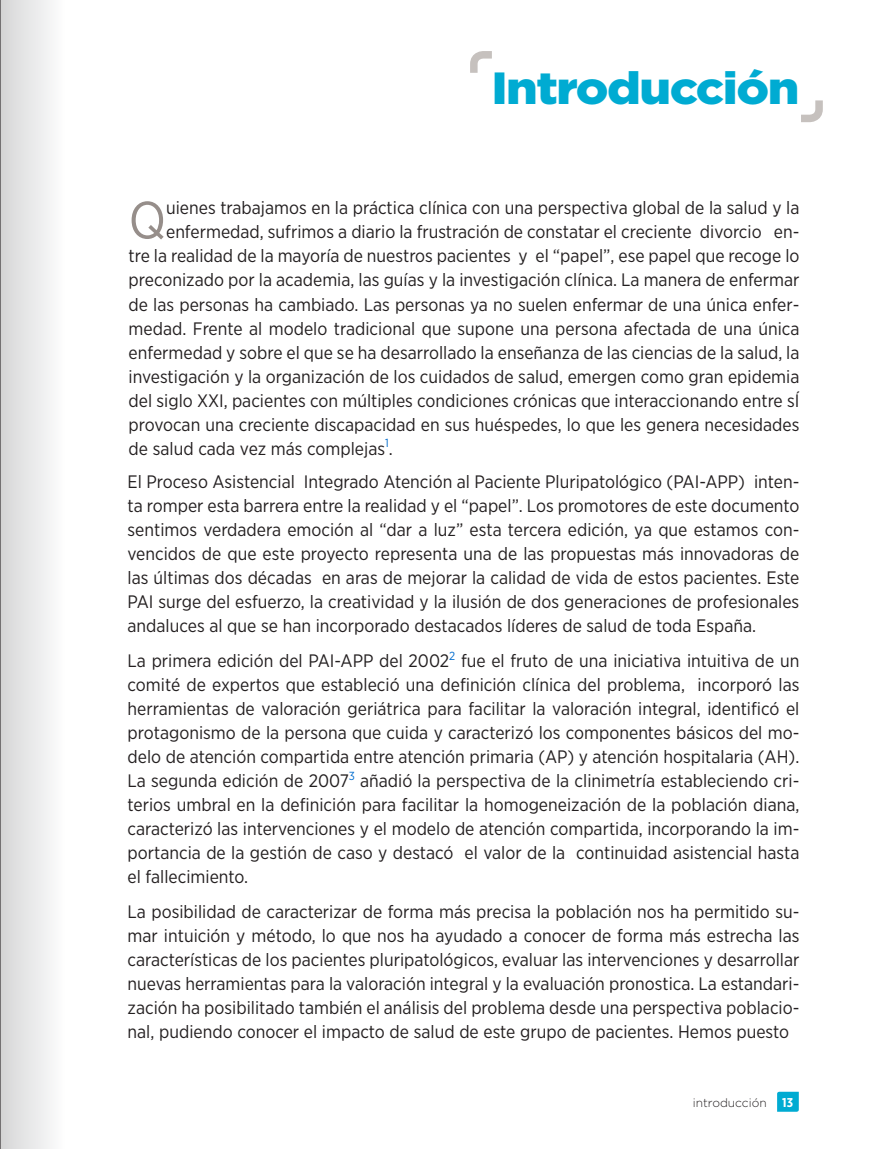
<style>
.page{position:relative;width:893px;height:1149px;background:#fff}
.page>*{position:absolute;margin:0;border:0;box-sizing:border-box;transform-origin:0 0}
.cuerpo_de_texto{font:52.35px "Gotham Narrow";color:#968e8a}
.Sangría{font:900 45px "Gotham";letter-spacing:-.03em;color:#00abd2;scale:1.11 1}
.cuerpo_de_texto-2{font:18px/24px "Gotham Narrow";color:#231f20;text-align:justify}
.t1{font:700 12.75px "Gotham X Narrow";color:#fff;scale:1.11 1}
.t2{font:300 12px "Gotham";color:#231f20}
</style>
<div class="page">
<svg style="left:777px;top:1091px;width:22px;height:20px"></svg>
<svg style="left:470px;top:51px;width:22px;height:22px"></svg>
<svg style="left:801px;top:100px;width:22px;height:23px"></svg>
<div style="left:0;top:0;width:72px;height:1148px;background:linear-gradient(to right,#d5d5d6,#fff)"></div>
<hr style="left:0;top:0;width:1px;height:1148px;background:#747172">
<p class="Sangría" style="left:491px;top:57px;width:279px">Introducción</p>
<p class="cuerpo_de_texto" style="left:129px;top:187px;width:39px">Q</p>
<p class="cuerpo_de_texto-2" style="left:166px;top:196px;width:635px">uienes trabajamos en la práctica clínica con una perspectiva global de la salud y la</p>
<p class="cuerpo_de_texto-2" style="left:166px;top:220px;width:635px">enfermedad, sufrimos a diario la frustración de constatar el creciente divorcio en-</p>
<p class="cuerpo_de_texto-2" style="left:129px;top:244px;width:672px">tre la realidad de la mayoría de nuestros pacientes y el “papel”, ese papel que recoge lo</p>
<p class="cuerpo_de_texto-2" style="left:129px;top:268px;width:672px">preconizado por la academia, las guías y la investigación clínica. La manera de enfermar</p>
<p class="cuerpo_de_texto-2" style="left:129px;top:292px;width:672px">de las personas ha cambiado. Las personas ya no suelen enfermar de una única enfer-</p>
<p class="cuerpo_de_texto-2" style="left:129px;top:316px;width:672px">medad. Frente al modelo tradicional que supone una persona afectada de una única</p>
<p class="cuerpo_de_texto-2" style="left:129px;top:340px;width:672px">enfermedad y sobre el que se ha desarrollado la enseñanza de las ciencias de la salud, la</p>
<p class="cuerpo_de_texto-2" style="left:129px;top:364px;width:672px">investigación y la organización de los cuidados de salud, emergen como gran epidemia</p>
<p class="cuerpo_de_texto-2" style="left:129px;top:388px;width:672px">del siglo XXI, pacientes con múltiples condiciones crónicas que interaccionando entre sÍ</p>
<p class="cuerpo_de_texto-2" style="left:129px;top:412px;width:672px">provocan una creciente discapacidad en sus huéspedes, lo que les genera necesidades</p>
<p class="cuerpo_de_texto-2" style="left:129px;top:436px;width:266px">de salud cada vez más complejas<sup>1</sup>.</p>
<p class="cuerpo_de_texto-2" style="left:128px;top:469px;width:673px">El Proceso Asistencial Integrado Atención al Paciente Pluripatológico (PAI-APP) inten&shy;ta romper esta barrera entre la realidad y el “papel”. Los promotores de este documento sentimos verdadera emoción al “dar a luz” esta tercera edición, ya que estamos con&shy;vencidos de que este proyecto representa una de las propuestas más innovadoras de las últimas dos décadas en aras de mejorar la calidad de vida de estos pacientes. Este PAI surge del esfuerzo, la creatividad y la ilusión de dos generaciones de profesionales andaluces al que se han incorporado destacados líderes de salud de toda España.</p>
<p class="cuerpo_de_texto-2" style="left:128px;top:648px;width:673px">La primera edición del PAI-APP del 2002<sup>2</sup> fue el fruto de una iniciativa intuitiva de un comité de expertos que estableció una definición clínica del problema, incorporó las herramientas de valoración geriátrica para facilitar la valoración integral, identificó el protagonismo de la persona que cuida y caracterizó los componentes básicos del mo&shy;delo de atención compartida entre atención primaria (AP) y atención hospitalaria (AH).<br>La segunda edición de 2007<sup>3</sup> añadió la perspectiva de la clinimetría estableciendo cri&shy;terios umbral en la definición para facilitar la homogeneización de la población diana, caracterizó las intervenciones y el modelo de atención compartida, incorporando la im&shy;portancia de la gestión de caso y destacó el valor de la continuidad asistencial hasta el fallecimiento.</p>
<p class="cuerpo_de_texto-2" style="left:128px;top:898px;width:673px">La posibilidad de caracterizar de forma más precisa la población nos ha permitido su&shy;mar intuición y método, lo que nos ha ayudado a conocer de forma más estrecha las características de los pacientes pluripatológicos, evaluar las intervenciones y desarrollar nuevas herramientas para la valoración integral y la evaluación pronostica. La estandari&shy;zación ha posibilitado también el análisis del problema desde una perspectiva poblacio&shy;nal, pudiendo conocer el impacto de salud de este grupo de pacientes. Hemos puesto</p>
<p class="t2" style="left:693px;top:1095px;width:76px">introducción</p>
<p class="t1" style="left:782px;top:1094px;width:11px">13</p>
</div>
